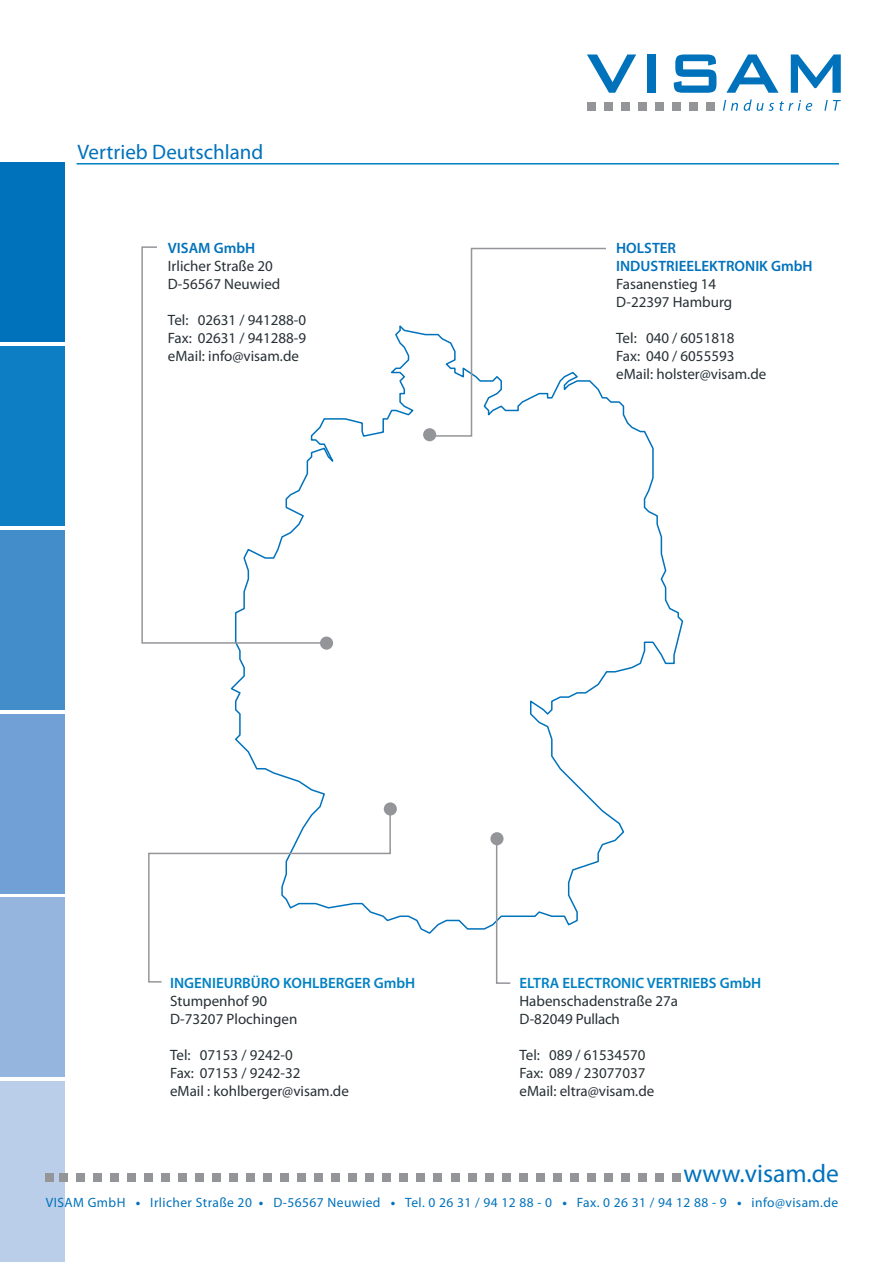
<style>
.page{position:relative;width:893px;height:1263px;background:#fff}
.page>*{position:absolute;margin:0;border:0;box-sizing:border-box;transform-origin:0 0}
.t1{font:25.5px "Myriad Pro";color:#0072bc}
.t2{font:21px "Myriad Pro";color:#0072bc}
.t3{font:15px/18px "Myriad Pro";color:#273035}
.t4{font:600 15px "Myriad Pro";color:#0081c3}
.t5{font:600 15px/18px "Myriad Pro";color:#0072bc}
.t6{font:13.5px "Myriad Pro";letter-spacing:.03em;color:#0072bc}
.s1{font-weight:700}
</style>
<div class="page">
<div style="left:0;top:1081px;width:65px;height:181px;background:#bacde9"></div>
<div style="left:0;top:162px;width:65px;height:180px;background:#0072bc"></div>
<div style="left:0;top:346px;width:65px;height:180px;background:#0d7ec3"></div>
<div style="left:0;top:530px;width:65px;height:180px;background:#448dcb"></div>
<div style="left:0;top:714px;width:65px;height:179px;background:#70a0d5"></div>
<div style="left:0;top:897px;width:65px;height:180px;background:#95b5de"></div>
<svg style="left:230px;top:325px;width:454px;height:609px"></svg>
<div style="left:423px;top:428px;width:13px;height:13px;background:#939598;border-radius:50%"></div>
<svg style="left:433px;top:247px;width:174px;height:190px"></svg>
<div style="left:490px;top:832px;width:14px;height:13px;background:#939598;border-radius:50%"></div>
<div style="left:384px;top:802px;width:13px;height:13px;background:#939598;border-radius:50%"></div>
<hr style="left:77px;top:163px;width:762px;height:2px;background:#0081c3">
<div style="left:320px;top:636px;width:13px;height:14px;background:#939598;border-radius:50%"></div>
<svg style="left:141px;top:246px;width:190px;height:398px"></svg>
<svg style="left:148px;top:810px;width:244px;height:173px"></svg>
<svg style="left:495px;top:840px;width:17px;height:144px"></svg>
<div style="left:672px;top:1174px;width:8px;height:8px;background:#939598"></div>
<div style="left:655px;top:1174px;width:8px;height:8px;background:#939598"></div>
<div style="left:638px;top:1174px;width:8px;height:8px;background:#939598"></div>
<div style="left:621px;top:1174px;width:8px;height:8px;background:#939598"></div>
<div style="left:604px;top:1174px;width:8px;height:8px;background:#939598"></div>
<div style="left:587px;top:1174px;width:8px;height:8px;background:#939598"></div>
<div style="left:570px;top:1174px;width:8px;height:8px;background:#939598"></div>
<div style="left:553px;top:1174px;width:8px;height:8px;background:#939598"></div>
<div style="left:536px;top:1174px;width:8px;height:8px;background:#939598"></div>
<div style="left:519px;top:1174px;width:8px;height:8px;background:#939598"></div>
<div style="left:502px;top:1174px;width:8px;height:8px;background:#939598"></div>
<div style="left:485px;top:1174px;width:8px;height:8px;background:#939598"></div>
<div style="left:468px;top:1174px;width:8px;height:8px;background:#939598"></div>
<div style="left:451px;top:1174px;width:8px;height:8px;background:#939598"></div>
<div style="left:434px;top:1174px;width:8px;height:8px;background:#939598"></div>
<div style="left:417px;top:1174px;width:8px;height:8px;background:#939598"></div>
<div style="left:400px;top:1174px;width:8px;height:8px;background:#939598"></div>
<div style="left:383px;top:1174px;width:8px;height:8px;background:#939598"></div>
<div style="left:366px;top:1174px;width:8px;height:8px;background:#939598"></div>
<div style="left:349px;top:1174px;width:8px;height:8px;background:#939598"></div>
<div style="left:332px;top:1174px;width:8px;height:8px;background:#939598"></div>
<div style="left:315px;top:1174px;width:8px;height:8px;background:#939598"></div>
<div style="left:298px;top:1174px;width:8px;height:8px;background:#939598"></div>
<div style="left:281px;top:1174px;width:8px;height:8px;background:#939598"></div>
<div style="left:264px;top:1174px;width:8px;height:8px;background:#939598"></div>
<div style="left:247px;top:1174px;width:8px;height:8px;background:#939598"></div>
<div style="left:230px;top:1174px;width:8px;height:8px;background:#939598"></div>
<div style="left:213px;top:1174px;width:8px;height:8px;background:#939598"></div>
<div style="left:196px;top:1174px;width:8px;height:8px;background:#939598"></div>
<div style="left:179px;top:1174px;width:8px;height:8px;background:#939598"></div>
<div style="left:162px;top:1174px;width:8px;height:8px;background:#939598"></div>
<div style="left:145px;top:1174px;width:8px;height:8px;background:#939598"></div>
<div style="left:128px;top:1174px;width:8px;height:8px;background:#939598"></div>
<div style="left:111px;top:1174px;width:8px;height:8px;background:#939598"></div>
<div style="left:94px;top:1174px;width:8px;height:8px;background:#939598"></div>
<div style="left:77px;top:1174px;width:8px;height:8px;background:#939598"></div>
<div style="left:60px;top:1174px;width:8px;height:8px;background:#939598"></div>
<div style="left:45px;top:1174px;width:9px;height:8px;background:#939598"></div>
<svg style="left:587px;top:54px;width:49px;height:39px"></svg>
<div style="left:647px;top:54px;width:8px;height:39px;background:#0072bc"></div>
<svg style="left:674px;top:54px;width:42px;height:39px"></svg>
<svg style="left:726px;top:54px;width:53px;height:39px"></svg>
<svg style="left:791px;top:54px;width:50px;height:39px"></svg>
<div style="left:587px;top:102px;width:8px;height:9px;background:#939598"></div>
<div style="left:604px;top:102px;width:8px;height:9px;background:#939598"></div>
<div style="left:621px;top:102px;width:9px;height:9px;background:#939598"></div>
<div style="left:638px;top:102px;width:9px;height:9px;background:#939598"></div>
<div style="left:655px;top:102px;width:9px;height:9px;background:#939598"></div>
<div style="left:672px;top:102px;width:9px;height:9px;background:#939598"></div>
<div style="left:689px;top:102px;width:9px;height:9px;background:#939598"></div>
<div style="left:706px;top:102px;width:9px;height:9px;background:#939598"></div>
<svg style="left:723px;top:100px;width:15px;height:11px"></svg>
<svg style="left:744px;top:99px;width:68px;height:12px"></svg>
<svg style="left:824px;top:100px;width:17px;height:11px"></svg>
<h2 class="t2" style="left:78px;top:139px;width:187px">Vertrieb Deutschland</h2>
<p class="t5" style="left:168px;top:239px;width:89px">VISAM GmbH</p>
<p class="t3" style="left:168px;top:257px;width:114px">Irlicher Straße 20<br>D-56567 Neuwied</p>
<p class="t3" style="left:168px;top:311px;width:140px;text-align:justify">Tel: 02631 / 941288-0<br>Fax: 02631 / 941288-9 eMail: info@visam.de</p>
<p class="t5" style="left:616px;top:239px;width:198px">HOLSTER<br>INDUSTRIEELEKTRONIK GmbH</p>
<p class="t3" style="left:616px;top:275px;width:117px">Fasanenstieg 14<br>D-22397 Hamburg</p>
<p class="t3" style="left:616px;top:329px;width:152px">Tel: 040 / 6051818<br>Fax: 040 / 6055593 eMail: holster@visam.de</p>
<p class="t4" style="left:170px;top:973px;width:247px">INGENIEURBÜRO KOHLBERGER GmbH</p>
<p class="t3" style="left:170px;top:992px;width:129px">Stumpenhof 90<br>D-73207 Plochingen</p>
<p class="t3" style="left:170px;top:1046px;width:180px">Tel: 07153 / 9242-0<br>Fax: 07153 / 9242-32<br>eMail : kohlberger@visam.de</p>
<p class="t4" style="left:519px;top:973px;width:243px">ELTRA ELECTRONIC VERTRIEBS GmbH</p>
<p class="t3" style="left:519px;top:992px;width:160px">Habenschadenstraße 27a<br>D-82049 Pullach</p>
<p class="t3" style="left:519px;top:1046px;width:136px">Tel: 089 / 61534570<br>Fax: 089 / 23077037 eMail: eltra@visam.de</p>
<h1 class="t1" style="left:683px;top:1158px;width:157px">www.visam.de</h1>
<p class="t6" style="left:46px;top:1194px;width:794px">VISAM GmbH <span class="s1">•</span> Irlicher Straße 20 <span class="s1">•</span> D-56567 Neuwied <span class="s1">•</span> Tel. 0 26 31 / 94 12 88 - 0 <span class="s1">•</span> Fax. 0 26 31 / 94 12 88 - 9 <span class="s1">•</span> info@visam.de</p>
</div>
